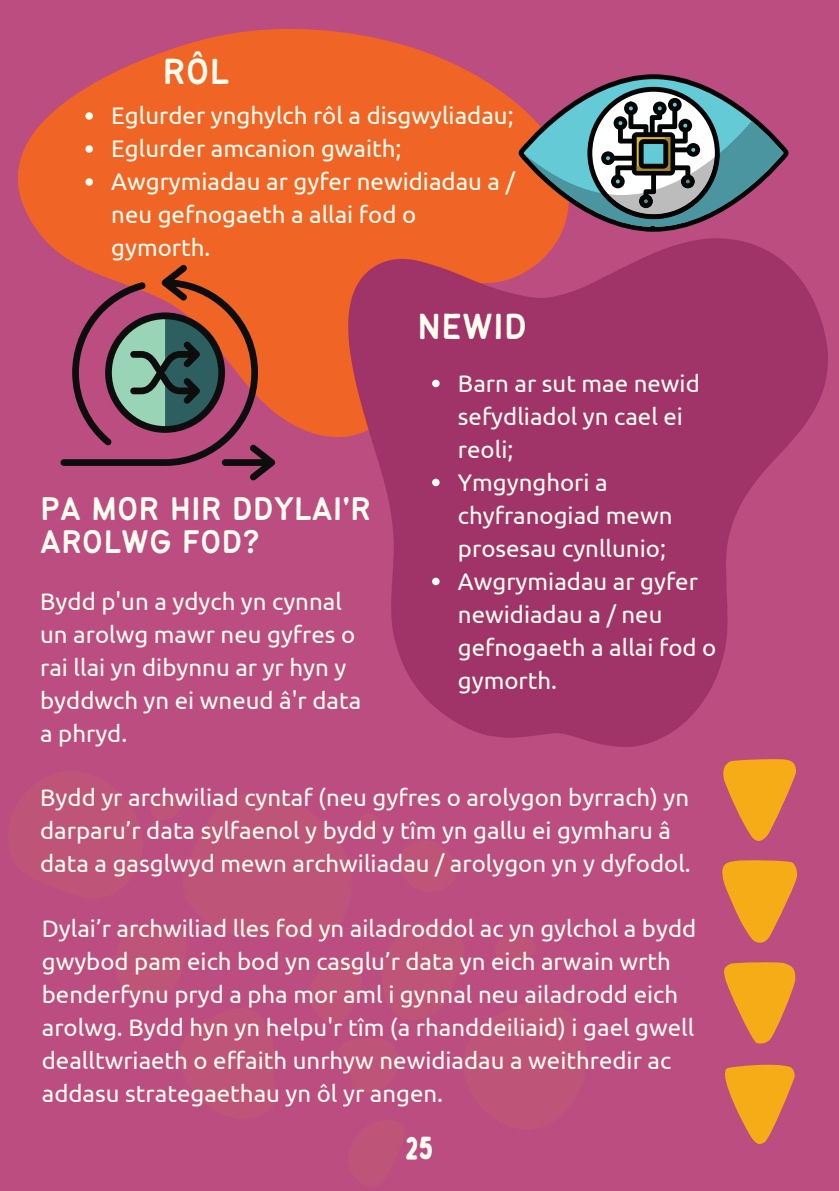
<style>
.page{position:relative;width:839px;height:1191px;background:#fff}
.page>*{position:absolute;margin:0;border:0;box-sizing:border-box;transform-origin:0 0}
.t1{font:40px "Bantayog";color:#fefdef}
.t2{font:36px/33px "Bantayog";color:#fefdef}
.t3{font:32px "Bobby Jones Soft";color:#fefdef}
.t4{font:24px/33px "Ubuntu";color:#fefdef}
</style>
<div class="page">
<div style="left:0;top:0;width:838px;height:1191px;background:#bb4d81"></div>
<svg style="left:17px;top:29px;width:545px;height:452px;fill:#f06525"></svg>
<svg style="left:85px;top:112px;width:8px;height:8px"></svg>
<svg style="left:85px;top:145px;width:8px;height:8px"></svg>
<svg style="left:85px;top:178px;width:8px;height:8px"></svg>
<img style="left:349px;top:238px;width:478px;height:509px">
<svg style="left:518px;top:74px;width:270px;height:158px"></svg>
<svg style="left:524px;top:87px;width:259px;height:140px"></svg>
<svg style="left:60px;top:264px;width:215px;height:216px"></svg>
<svg style="left:723px;top:759px;width:73px;height:82px"></svg>
<svg style="left:722px;top:860px;width:75px;height:83px"></svg>
<svg style="left:724px;top:962px;width:71px;height:82px"></svg>
<svg style="left:725px;top:1064px;width:70px;height:80px"></svg>
<svg style="left:432px;top:380px;width:7px;height:7px"></svg>
<svg style="left:432px;top:479px;width:7px;height:7px"></svg>
<svg style="left:432px;top:578px;width:7px;height:7px"></svg>
<h1 class="t1" style="left:162px;top:56px;width:68px">RÔL</h1>
<p class="t4" style="left:111px;top:99px;width:405px">Eglurder ynghylch rôl a disgwyliadau;<br>Eglurder amcanion gwaith;<br>Awgrymiadau ar gyfer newidiadau a / neu gefnogaeth a allai fod o gymorth.</p>
<h2 class="t2" style="left:40px;top:495px;width:332px">PA MOR HIR DDYLAI'R<br>AROLWG FOD?</h2>
<p class="t4" style="left:40px;top:584px;width:322px">Bydd p'un a ydych yn cynnal un arolwg mawr neu gyfres o rai llai yn dibynnu ar yr hyn y byddwch yn ei wneud â'r data a phryd.</p>
<h1 class="t1" style="left:417px;top:310px;width:112px">NEWID</h1>
<p class="t4" style="left:458px;top:366px;width:260px">Barn ar sut mae newid sefydliadol yn cael ei reoli;<br>Ymgynghori a chyfranogiad mewn prosesau cynllunio;<br>Awgrymiadau ar gyfer newidiadau a / neu gefnogaeth a allai fod o gymorth.</p>
<p class="t4" style="left:40px;top:781px;width:652px">Bydd yr archwiliad cyntaf (neu gyfres o arolygon byrrach) yn darparu’r data sylfaenol y bydd y tîm yn gallu ei gymharu â data a gasglwyd mewn archwiliadau / arolygon yn y dyfodol.</p>
<p class="t4" style="left:42px;top:911px;width:656px">Dylai’r archwiliad lles fod yn ailadroddol ac yn gylchol a bydd gwybod pam eich bod yn casglu’r data yn eich arwain wrth benderfynu pryd a pha mor aml i gynnal neu ailadrodd eich arolwg. Bydd hyn yn helpu'r tîm (a rhanddeiliaid) i gael gwell dealltwriaeth o effaith unrhyw newidiadau a weithredir ac addasu strategaethau yn ôl yr angen.</p>
<h3 class="t3" style="left:405px;top:1128px;width:30px">25</h3>
</div>
